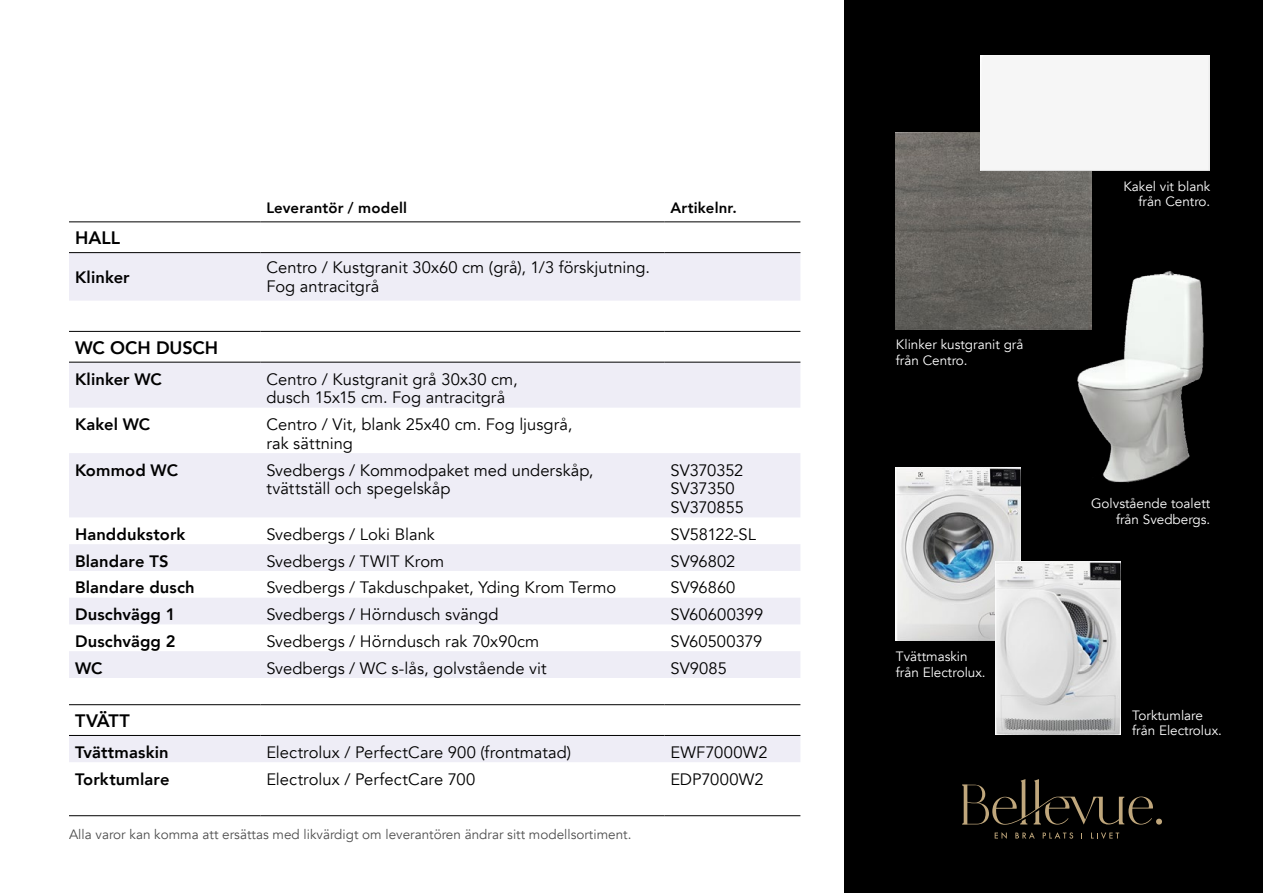
<style>
.page{position:relative;width:1263px;height:893px;background:#fff}
.page>*{position:absolute;margin:0;border:0;box-sizing:border-box;transform-origin:0 0}
.t1{font:800 18px "Avenir";letter-spacing:-.005em;color:#000}
.t2{font:16.5px/18.8px "Avenir";letter-spacing:.005em;color:#000}
.t3{font:800 16.5px "Avenir";letter-spacing:.01em;color:#000}
.t4{font:800 15px "Avenir";letter-spacing:.01em;color:#000}
.t5{font:13.5px/15.8px "Avenir";color:#fff}
.t6{font:13.5px "Avenir";color:#000}
</style>
<div class="page">
<div style="left:844px;top:0;width:419px;height:893px;background:#000"></div>
<svg style="left:69px;top:253px;width:731px;height:509px;fill:#eeedf6"></svg>
<hr style="left:69px;top:704px;width:191px;height:1px;background:#000">
<hr style="left:260px;top:704px;width:404px;height:1px;background:#000">
<hr style="left:664px;top:704px;width:136px;height:1px;background:#000">
<hr style="left:69px;top:735px;width:191px;height:1px;background:#000">
<hr style="left:260px;top:735px;width:404px;height:1px;background:#000">
<hr style="left:664px;top:735px;width:136px;height:1px;background:#000">
<hr style="left:69px;top:252px;width:191px;height:1px;background:#000">
<hr style="left:260px;top:252px;width:404px;height:1px;background:#000">
<hr style="left:664px;top:252px;width:136px;height:1px;background:#000">
<hr style="left:69px;top:362px;width:191px;height:1px;background:#000">
<hr style="left:260px;top:362px;width:404px;height:1px;background:#000">
<hr style="left:664px;top:362px;width:136px;height:1px;background:#000">
<hr style="left:69px;top:222px;width:191px;height:1px;background:#000">
<hr style="left:260px;top:222px;width:404px;height:1px;background:#000">
<hr style="left:664px;top:222px;width:136px;height:1px;background:#000">
<hr style="left:69px;top:815px;width:191px;height:1px;background:#000">
<hr style="left:260px;top:815px;width:404px;height:1px;background:#000">
<hr style="left:664px;top:815px;width:136px;height:1px;background:#000">
<hr style="left:69px;top:331px;width:191px;height:1px;background:#000">
<hr style="left:260px;top:331px;width:404px;height:1px;background:#000">
<hr style="left:664px;top:331px;width:136px;height:1px;background:#000">
<img style="left:896px;top:132px;width:195px;height:197px">
<img style="left:896px;top:467px;width:125px;height:174px">
<img style="left:996px;top:561px;width:125px;height:173px">
<img style="left:1057px;top:253px;width:147px;height:230px">
<div style="left:981px;top:56px;width:228px;height:114px;background:#f6f6f6"></div>
<svg style="left:995px;top:832px;width:12px;height:7px"></svg>
<svg style="left:1015px;top:832px;width:20px;height:6px"></svg>
<svg style="left:1043px;top:832px;width:30px;height:7px"></svg>
<svg style="left:1091px;top:832px;width:28px;height:7px"></svg>
<svg style="left:962px;top:779px;width:200px;height:46px"></svg>
<p class="t4" style="left:266px;top:196px;width:142px">Leverantör / modell</p>
<p class="t4" style="left:670px;top:196px;width:68px">Artikelnr.</p>
<p class="t1" style="left:75px;top:224px;width:47px">HALL</p>
<p class="t3" style="left:75px;top:264px;width:56px">Klinker</p>
<p class="t2" style="left:266px;top:259px;width:385px">Centro / Kustgranit 30x60 cm (grå), 1/3 förskjutning.<br>Fog antracitgrå</p>
<p class="t1" style="left:75px;top:333px;width:145px">WC OCH DUSCH</p>
<p class="t3" style="left:75px;top:366px;width:88px">Klinker WC</p>
<p class="t2" style="left:266px;top:370px;width:253px">Centro / Kustgranit grå 30x30 cm, dusch 15x15 cm. Fog antracitgrå</p>
<p class="t3" style="left:75px;top:412px;width:77px">Kakel WC</p>
<p class="t2" style="left:266px;top:415px;width:307px">Centro / Vit, blank 25x40 cm. Fog ljusgrå, rak sättning</p>
<p class="t3" style="left:75px;top:457px;width:104px">Kommod WC</p>
<p class="t2" style="left:266px;top:461px;width:329px">Svedbergs / Kommodpaket med underskåp, tvättställ och spegelskåp</p>
<p class="t2" style="left:670px;top:461px;width:75px">SV370352<br>SV37350<br>SV370855</p>
<p class="t3" style="left:75px;top:521px;width:112px">Handdukstork</p>
<p class="t2" style="left:266px;top:525px;width:170px">Svedbergs / Loki Blank</p>
<p class="t2" style="left:670px;top:525px;width:87px">SV58122-SL</p>
<p class="t3" style="left:75px;top:548px;width:95px">Blandare TS</p>
<p class="t2" style="left:266px;top:552px;width:179px">Svedbergs / TWIT Krom</p>
<p class="t2" style="left:670px;top:552px;width:67px">SV96802</p>
<p class="t3" style="left:75px;top:575px;width:121px">Blandare dusch</p>
<p class="t2" style="left:266px;top:579px;width:351px">Svedbergs / Takduschpaket, Yding Krom Termo</p>
<p class="t2" style="left:670px;top:579px;width:67px">SV96860</p>
<p class="t3" style="left:75px;top:601px;width:102px">Duschvägg 1</p>
<p class="t2" style="left:266px;top:605px;width:234px">Svedbergs / Hörndusch svängd</p>
<p class="t2" style="left:670px;top:605px;width:94px">SV60600399</p>
<p class="t3" style="left:75px;top:628px;width:102px">Duschvägg 2</p>
<p class="t2" style="left:266px;top:632px;width:274px">Svedbergs / Hörndusch rak 70x90cm</p>
<p class="t2" style="left:670px;top:632px;width:94px">SV60500379</p>
<p class="t3" style="left:75px;top:655px;width:29px">WC</p>
<p class="t2" style="left:266px;top:659px;width:282px">Svedbergs / WC s-lås, golvstående vit</p>
<p class="t2" style="left:670px;top:659px;width:58px">SV9085</p>
<p class="t1" style="left:75px;top:707px;width:56px">TVÄTT</p>
<p class="t3" style="left:75px;top:739px;width:95px">Tvättmaskin</p>
<p class="t2" style="left:266px;top:743px;width:306px">Electrolux / PerfectCare 900 (frontmatad)</p>
<p class="t2" style="left:670px;top:743px;width:99px">EWF7000W2</p>
<p class="t3" style="left:75px;top:766px;width:96px">Torktumlare</p>
<p class="t2" style="left:266px;top:770px;width:210px">Electrolux / PerfectCare 700</p>
<p class="t2" style="left:670px;top:770px;width:95px">EDP7000W2</p>
<p class="t6" style="left:69px;top:826px;width:564px">Alla varor kan komma att ersättas med likvärdigt om leverantören ändrar sitt modellsortiment.</p>
<p class="t5" style="left:896px;top:337px;width:129px">Klinker kustgranit grå från Centro.</p>
<p class="t5" style="left:896px;top:649px;width:91px">Tvättmaskin från Electrolux.</p>
<p class="t5" style="left:1123px;top:178px;width:89px;text-align:right">Kakel vit blank från Centro.</p>
<p class="t5" style="left:1091px;top:496px;width:121px;text-align:right">Golvstående toalett från Svedbergs.</p>
<p class="t5" style="left:1132px;top:707px;width:91px">Torktumlare från Electrolux.</p>
</div>
